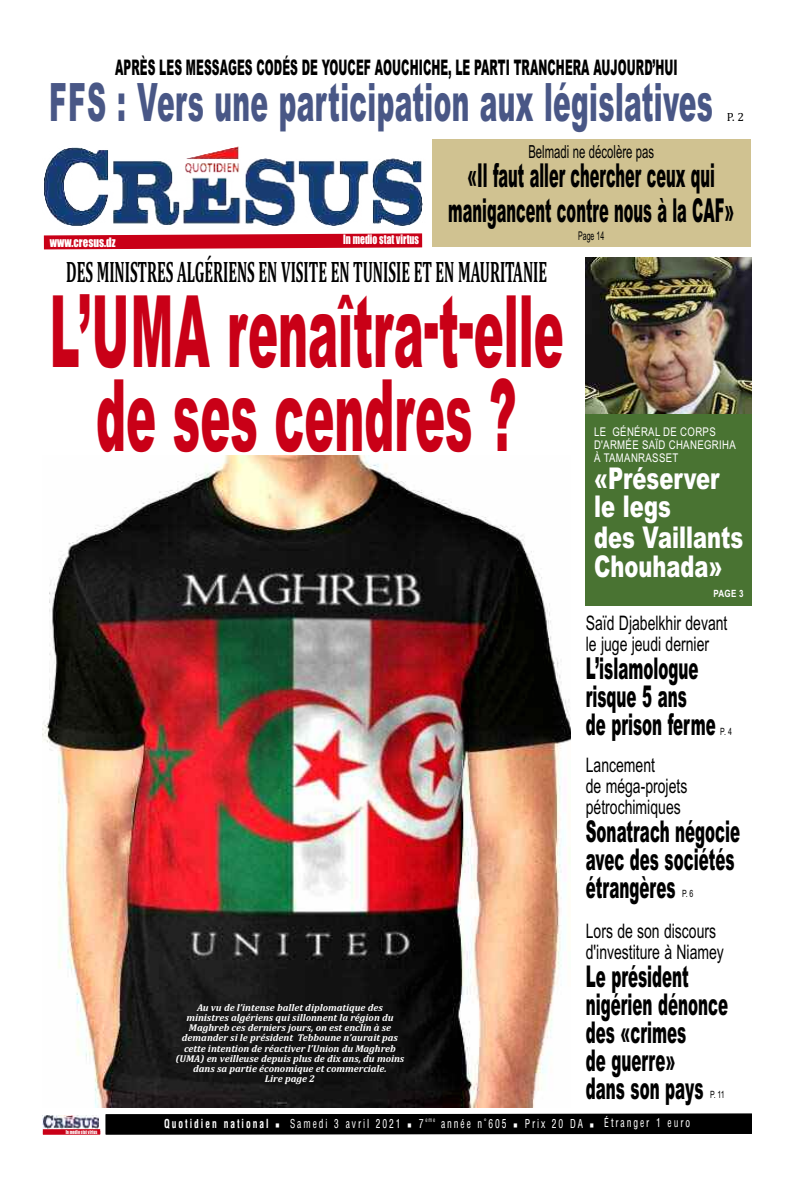
<style>
.page{position:relative;width:794px;height:1191px;background:#fff}
.page>*{position:absolute;margin:0;border:0;box-sizing:border-box;transform-origin:0 0}
.t1{font:900 100px/84px "Arial";color:#c90017;text-align:center;scale:.45 1}
.t2{font:900 53px "Arial";letter-spacing:.015em;color:#495786;scale:.5 1}
.t3{font:900 33px/34.6px "Arial";color:#000;text-align:center;scale:.44 1}
.t4{font:900 30px/28px "Arial";color:#000;scale:.5 1}
.t5{font:700 30px "Cambria";color:#000;scale:.5 1}
.t6{font:900 30px/28px "Arial";color:#fff;scale:.7 1}
.t7{font:900 21.5px "Arial";letter-spacing:.01em;color:#000;scale:.5 1}
.t8{font:20px/21px "Arial";color:#000;scale:.7 1}
.t9{font:18px "Arial";color:#000;scale:.63 1}
.t10{font:12px/13px "Arial";letter-spacing:.035em;color:#fff;scale:.8 1}
.t11{font:700 12px "Arena Condensed";letter-spacing:.2em;color:#fff;scale:.79 1}
.t12{font:12px "Arena Condensed";letter-spacing:.2em;color:#fff;scale:.79 1}
.t13{font:12px "Impact";color:#fff;scale:.8 1}
.t14{font:12px "Impact";color:#fff;scale:.9 1}
.t15{font:12px "Arial";color:#000;scale:.58 1}
.t16{font:12px "Cambria";color:#000}
.t17{font:italic 700 10px/10px "Cambria";color:#fff;text-align:center}
.t18{font:10px "Arial";color:#000;scale:.7 1}
.t19{font:700 10px "Arial";color:#fff;scale:.8 1}
.t20{font:6px "Arena Condensed";color:#fff;scale:.79 1}
.t21{font:5px "Impact";letter-spacing:-.005em;color:#fff;scale:.8 1}
.s1{font-weight:400}
</style>
<div class="page">
<img style="left:43px;top:455px;width:527px;height:653px">
<div style="left:106px;top:1113px;width:646px;height:21px;background:#000"></div>
<img style="left:43px;top:1115px;width:56px;height:14px">
<div style="left:43px;top:1129px;width:57px;height:5px;background:#c90017"></div>
<img style="left:44px;top:147px;width:379px;height:79px">
<svg style="left:43px;top:233px;width:380px;height:17px;background:#d22d40"></svg>
<div style="left:432px;top:139px;width:318px;height:108px;background:#d0c291"></div>
<div style="left:585px;top:258px;width:166px;height:347px;background:#497332"></div>
<img style="left:585px;top:257px;width:166px;height:157px">
<h3 class="t7" style="left:115px;top:55px;width:1126px">APRÈS LES MESSAGES CODÉS DE YOUCEF AOUCHICHE, LE PARTI TRANCHERA AUJOURD’HUI</h3>
<h2 class="t2" style="left:49px;top:71px;width:1329px">FFS : Vers une participation aux législatives</h2>
<p class="t16" style="left:727px;top:109px;width:19px">P. 2</p>
<p class="t14" style="left:50px;top:236px;width:74px">www.cresus.dz</p>
<p class="t13" style="left:343px;top:233px;width:96px">In medio stat virtus</p>
<h3 class="t9" style="left:528px;top:141px;width:201px">Belmadi ne décolère pas</h3>
<h3 class="t3" style="left:448px;top:158px;width:651px">«Il faut aller chercher ceux qui manigancent contre nous à la CAF»</h3>
<p class="t15" style="left:578px;top:229px;width:47px">Page 14</p>
<h3 class="t5" style="left:66px;top:254px;width:963px">DES MINISTRES ALGÉRIENS EN VISITE EN TUNISIE ET EN MAURITANIE</h3>
<h1 class="t1" style="left:50px;top:290px;width:1143px">L’UMA renaîtra-t-elle de ses cendres ?</h1>
<p class="t17" style="left:176px;top:1003px;width:230px">Au vu de l’intense ballet diplomatique des ministres algériens qui sillonnent la région du Maghreb ces derniers jours, on est enclin à se demander si le président Tebboune n’aurait pas cette intention de réactiver l’Union du Maghreb (UMA) en veilleuse depuis plus de dix ans, du moins dans sa partie économique et commerciale.<br>Lire page 2</p>
<p class="t10" style="left:594px;top:425px;width:178px">LE GÉNÉRAL DE CORPS<br>D'ARMÉE SAÏD CHANEGRIHA<br>À TAMANRASSET</p>
<h3 class="t6" style="left:594px;top:465px;width:181px">«Préserver le legs</h3>
<h3 class="t6" style="left:594px;top:523px;width:215px;line-height:29px">des Vaillants<br>Chouhada»</h3>
<p class="t19" style="left:713px;top:588px;width:39px">PAGE 3</p>
<h3 class="t8" style="left:586px;top:613px;width:204px">Saïd Djabelkhir devant le juge jeudi dernier</h3>
<h3 class="t4" style="left:586px;top:655px;width:261px">L’islamologue risque 5 ans<br>de prison ferme</h3>
<p class="t18" style="left:720px;top:726px;width:18px">P. 4</p>
<h3 class="t8" style="left:586px;top:755px;width:147px">Lancement<br>de méga-projets pétrochimiques</h3>
<h3 class="t4" style="left:586px;top:818px;width:310px">Sonatrach négocie avec des sociétés étrangères</h3>
<p class="t18" style="left:682px;top:888px;width:18px">P. 6</p>
<h3 class="t8" style="left:586px;top:921px;width:199px">Lors de son discours d'investiture à Niamey</h3>
<h3 class="t4" style="left:586px;top:963px;width:286px">Le président nigérien dénonce des «crimes<br>de guerre»<br>dans son pays</h3>
<p class="t18" style="left:710px;top:1089px;width:22px">P. 11</p>
<p class="t21" style="left:66px;top:1129px;width:41px">In medio stat virtus</p>
<p class="t11" style="left:164px;top:1116px;width:330px">Quotidien national ■ <span class="s1">Samedi 3 avril 2021</span> ■ <span class="s1">7</span></p>
<p class="t20" style="left:425px;top:1116px;width:14px">eme</p>
<p class="t12" style="left:441px;top:1116px;width:317px">année n°605 ■ Prix 20 DA ■ Étranger 1 euro</p>
</div>
